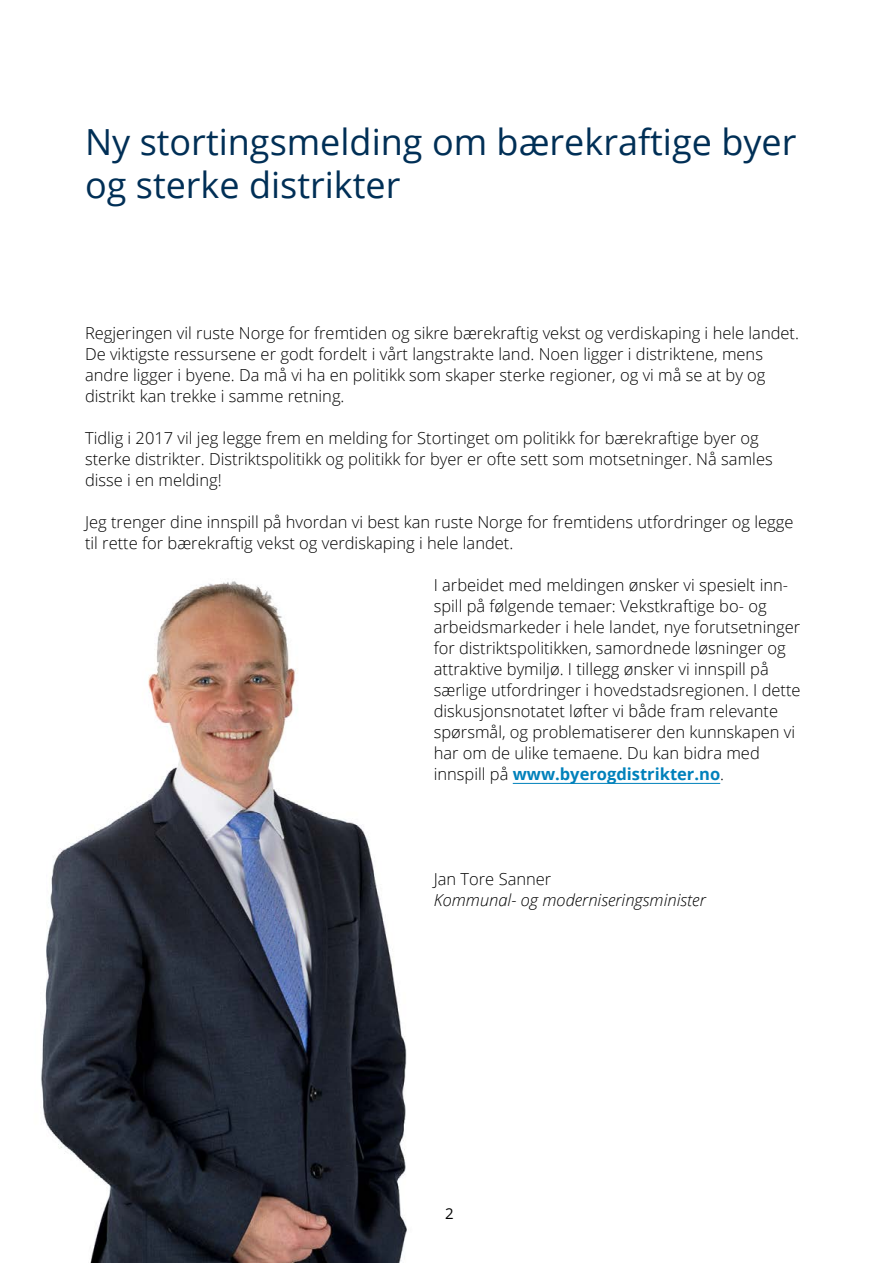
<style>
.page{position:relative;width:893px;height:1263px;background:#fff}
.page>*{position:absolute;margin:0;border:0;box-sizing:border-box;transform-origin:0 0}
.Tittel{font:36px/43.2px "Open Sans";color:#002f56}
.Brtekst{font:300 16.5px/21px "Open Sans";color:#000}
.Brtekst-2{font:italic 300 16.5px "Open Sans";color:#000}
.Signatur{font:300 16.5px "Open Sans";color:#000}
.t1{font:15px "Open Sans";color:#000}
.s1{font-weight:700;color:#0081bb}
</style>
<div class="page">
<hr style="left:513px;top:783px;width:207px;height:1px;background:#0081bb">
<img style="left:41px;top:581px;width:366px;height:682px">
<h1 class="Tittel" style="left:85px;top:120px;width:713px">Ny stortingsmelding om bærekraftige byer og sterke distrikter</h1>
<p class="Brtekst" style="left:85px;top:322px;width:715px">Regjeringen vil ruste Norge for fremtiden og sikre bærekraftig vekst og verdiskaping i hele landet.<br>De viktigste ressursene er godt fordelt i vårt langstrakte land. Noen ligger i distriktene, mens andre ligger i byene. Da må vi ha en politikk som skaper sterke regioner, og vi må se at by og distrikt kan trekke i samme retning.</p>
<p class="Brtekst" style="left:85px;top:427px;width:689px">Tidlig i 2017 vil jeg legge frem en melding for Stortinget om politikk for bærekraftige byer og sterke distrikter. Distriktspolitikk og politikk for byer er ofte sett som motsetninger. Nå samles disse i en melding!</p>
<p class="Brtekst" style="left:85px;top:511px;width:710px">Jeg trenger dine innspill på hvordan vi best kan ruste Norge for fremtidens utfordringer og legge til rette for bærekraftig vekst og verdiskaping i hele landet.</p>
<p class="Brtekst" style="left:434px;top:574px;width:368px">I arbeidet med meldingen ønsker vi spesielt inn&shy;spill på følgende temaer: Vekstkraftige bo- og arbeidsmarkeder i hele landet, nye forutsetninger for distriktspolitikken, samordnede løsninger og attraktive bymiljø. I tillegg ønsker vi innspill på særlige utfordringer i hovedstadsregionen. I dette diskusjonsnotatet løfter vi både fram relevante spørsmål, og problematiserer den kunnskapen vi har om de ulike temaene. Du kan bidra med innspill på <span class="s1">www.byerogdistrikter.no</span>.</p>
<p class="Signatur" style="left:434px;top:868px;width:119px">Jan Tore Sanner</p>
<p class="Brtekst-2" style="left:434px;top:889px;width:274px">Kommunal- og moderniseringsminister</p>
<p class="t1" style="left:445px;top:1203px;width:10px">2</p>
</div>
